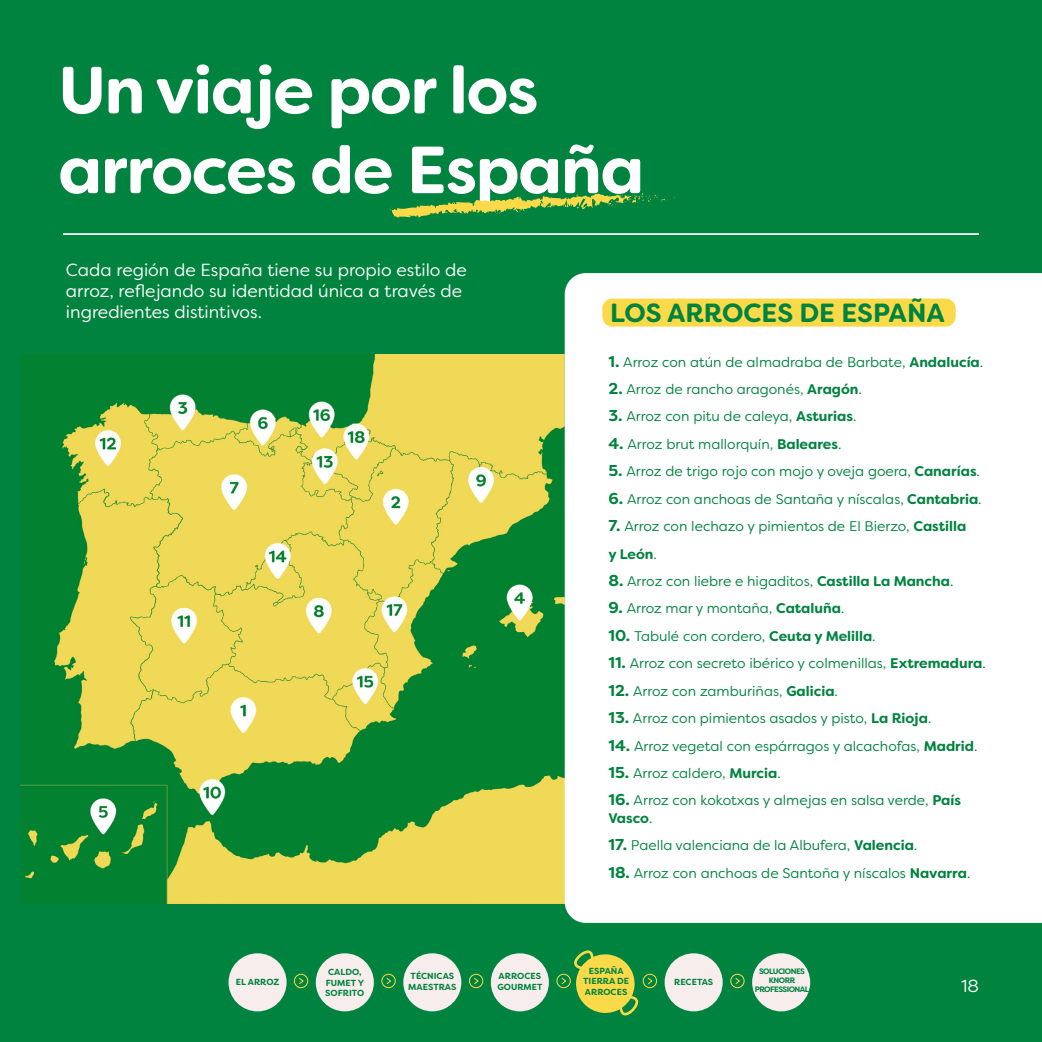
<style>
.page{position:relative;width:1042px;height:1042px;background:#00833f}
.page>*{position:absolute;margin:0;border:0;box-sizing:border-box;transform-origin:0 0}
.t1{font:700 66.5px/79.8px "Filson Soft";letter-spacing:-.02em;color:#fff}
.t2{font:700 26.25px "Filson Soft";color:#00833f}
.t3{font:17.5px/21px "Filson Soft";color:#fff}
.t4{font:14px/27.5px "Filson Soft";color:#00833f}
.t5{font:700 8.75px/10.7px "Filson Soft";color:#00833f;text-align:center}
.t6{font:700 7.88px/9.5px "Filson Soft";letter-spacing:-.07em;color:#00833f;text-align:center}
.s1{font-weight:700;font-size:15.75px}
.s2{font-weight:700}
</style>
<div class="page">
<img style="left:20px;top:355px;width:545px;height:548px">
<svg style="left:565px;top:273px;width:477px;height:650px"></svg>
<svg style="left:390px;top:192px;width:277px;height:27px;background:#429a41"></svg>
<hr style="left:63px;top:233px;width:916px;height:2px;background:#fff">
<div style="left:602px;top:299px;width:353px;height:28px;background:#fbda49;border-radius:10px"></div>
<div style="left:316px;top:953px;width:58px;height:58px;background:#f7eded;border-radius:50%"></div>
<div style="left:228px;top:953px;width:59px;height:58px;background:#f7eded;border-radius:50%"></div>
<div style="left:491px;top:953px;width:58px;height:58px;background:#f7eded;border-radius:50%"></div>
<div style="left:403px;top:953px;width:58px;height:58px;background:#f7eded;border-radius:50%"></div>
<div style="left:664px;top:953px;width:59px;height:58px;background:#f7eded;border-radius:50%"></div>
<div style="left:752px;top:953px;width:58px;height:58px;background:#f7eded;border-radius:50%"></div>
<svg style="left:294px;top:973px;width:14px;height:15px"></svg>
<svg style="left:381px;top:973px;width:15px;height:15px"></svg>
<svg style="left:469px;top:973px;width:14px;height:15px"></svg>
<svg style="left:556px;top:950px;width:101px;height:65px;background:#71aa43"></svg>
<svg style="left:730px;top:973px;width:15px;height:15px"></svg>
<h1 class="t1" style="left:58px;top:51px;width:587px">Un viaje por los arroces de España</h1>
<p class="t3" style="left:66px;top:259px;width:402px">Cada región de España tiene su propio estilo de arroz, reflejando su identidad única a través de ingredientes distintivos.</p>
<h2 class="t2" style="left:610px;top:296px;width:336px">LOS ARROCES DE ESPAÑA</h2>
<p class="t4" style="left:608px;top:348px;width:376px"><span class="s1">1.</span> Arroz con atún de almadraba de Barbate, <span class="s2">Andalucía</span>.</p>
<p class="t4" style="left:608px;top:375px;width:255px"><span class="s1">2.</span> Arroz de rancho aragonés, <span class="s2">Aragón</span>.</p>
<p class="t4" style="left:608px;top:403px;width:249px"><span class="s1">3.</span> Arroz con pitu de caleya, <span class="s2">Asturias</span>.</p>
<p class="t4" style="left:608px;top:430px;width:235px"><span class="s1">4.</span> Arroz brut mallorquín, <span class="s2">Baleares</span>.</p>
<p class="t4" style="left:608px;top:457px;width:373px"><span class="s1">5.</span> Arroz de trigo rojo con mojo y oveja goera, <span class="s2">Canarías</span>.</p>
<p class="t4" style="left:608px;top:485px;width:375px"><span class="s1">6.</span> Arroz con anchoas de Santaña y níscalas, <span class="s2">Cantabria</span>.</p>
<p class="t4" style="left:608px;top:512px;width:359px"><span class="s1">7.</span> Arroz con lechazo y pimientos de El Bierzo, <span class="s2">Castilla y León</span>.</p>
<p class="t4" style="left:608px;top:567px;width:346px"><span class="s1">8.</span> Arroz con liebre e higaditos, <span class="s2">Castilla La Mancha</span>.</p>
<p class="t4" style="left:608px;top:595px;width:237px"><span class="s1">9.</span> Arroz mar y montaña, <span class="s2">Cataluña</span>.</p>
<p class="t4" style="left:608px;top:622px;width:269px"><span class="s1">10.</span> Tabulé con cordero, <span class="s2">Ceuta y Melilla</span>.</p>
<p class="t4" style="left:608px;top:649px;width:379px"><span class="s1">11.</span> Arroz con secreto ibérico y colmenillas, <span class="s2">Extremadura</span>.</p>
<p class="t4" style="left:608px;top:677px;width:231px"><span class="s1">12.</span> Arroz con zamburiñas, <span class="s2">Galicia</span>.</p>
<p class="t4" style="left:608px;top:704px;width:324px"><span class="s1">13.</span> Arroz con pimientos asados y pisto, <span class="s2">La Rioja</span>.</p>
<p class="t4" style="left:608px;top:732px;width:370px"><span class="s1">14.</span> Arroz vegetal con espárragos y alcachofas, <span class="s2">Madrid</span>.</p>
<p class="t4" style="left:608px;top:759px;width:174px"><span class="s1">15.</span> Arroz caldero, <span class="s2">Murcia</span>.</p>
<p class="t4" style="left:608px;top:792px;width:354px;line-height:17.5px"><span class="s1">16.</span> Arroz con kokotxas y almejas en salsa verde, <span class="s2">País<br>Vasco</span>.</p>
<p class="t4" style="left:608px;top:831px;width:310px"><span class="s1">17.</span> Paella valenciana de la Albufera, <span class="s2">Valencia</span>.</p>
<p class="t4" style="left:608px;top:859px;width:363px"><span class="s1">18.</span> Arroz con anchoas de Santoña y níscalos <span class="s2">Navarra</span>.</p>
<p class="t5" style="left:236px;top:977px;width:45px">EL ARROZ</p>
<p class="t5" style="left:325px;top:967px;width:41px">CALDO,<br>FUMET Y<br>SOFRITO</p>
<p class="t5" style="left:408px;top:970px;width:50px;text-align:left">TÉCNICAS<br>MAESTRAS</p>
<p class="t5" style="left:497px;top:970px;width:47px;text-align:left">ARROCES<br>GOURMET</p>
<p class="t5" style="left:583px;top:965px;width:47px">ESPAÑA<br>TIERRA DE<br>ARROCES</p>
<p class="t5" style="left:674px;top:977px;width:40px">RECETAS</p>
<p class="t6" style="left:755px;top:966px;width:56px">SOLUCIONES<br>KNORR<br>PROFESSIONAL</p>
<p class="t3" style="left:961px;top:975px;width:19px">18</p>
</div>
